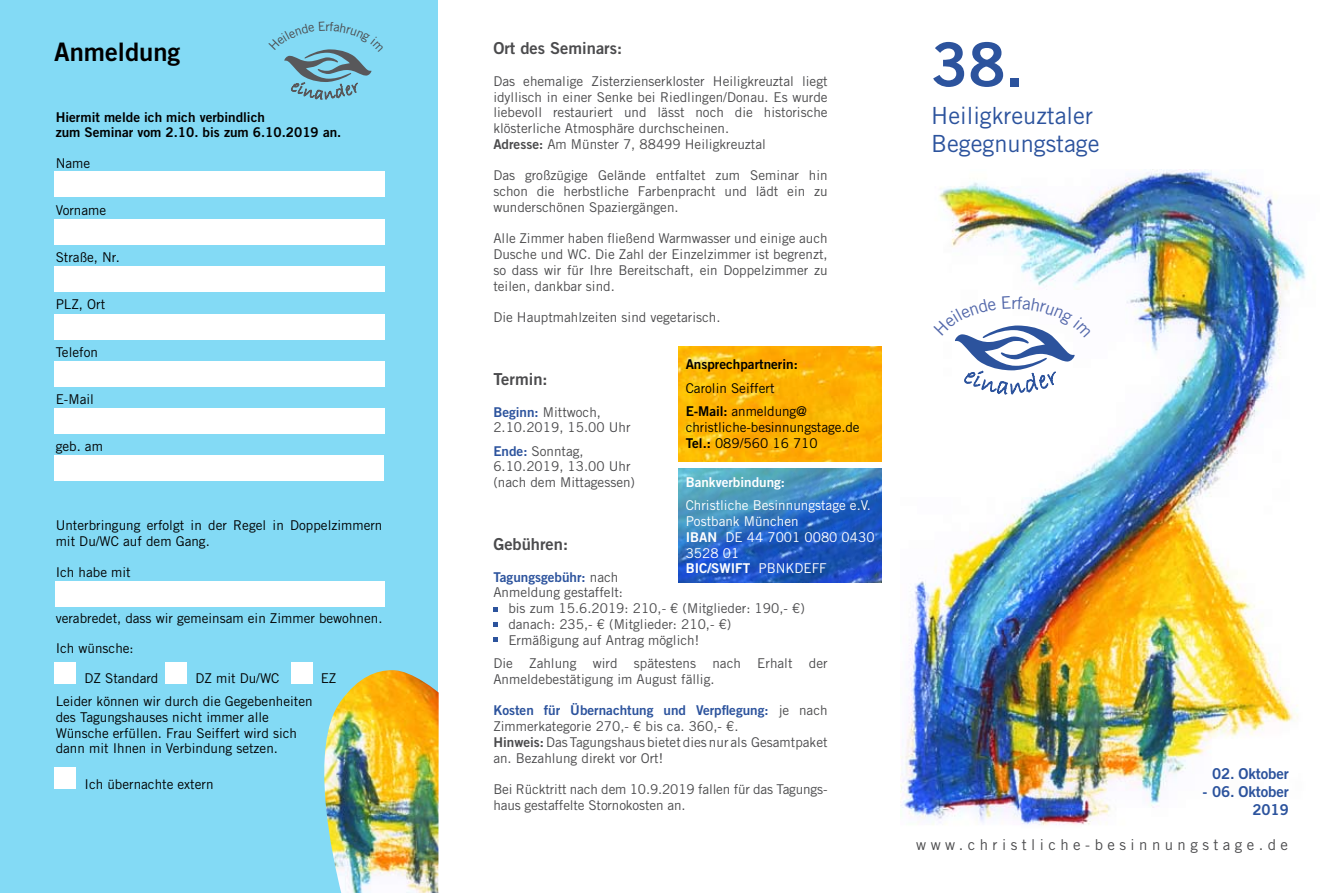
<style>
.page{position:relative;width:1331px;height:893px;background:#fff}
.page>*{position:absolute;margin:0;border:0;box-sizing:border-box;transform-origin:0 0}
.t1{font:60.75px "Trade Gothic LT Std Bd 2";color:#2c539d}
.t2{font:25.5px "Trade Gothic LT Std Bd 2";color:#000}
.t3{font:23.7px/28.3px "Trade Gothic LT Std";color:#2c539d}
.t4{font:17.25px "Trade Gothic LT Std";color:#5368aa}
.t5{font:16.5px "Trade Gothic LT Std Bd 2";color:#4b4b4d}
.t6{font:15px "Trade Gothic LT Std";letter-spacing:.295em;color:#4b4b4d}
.t7{font:15px/18px "Trade Gothic LT Std Bd 2";letter-spacing:-.005em;color:#2c539d;text-align:right}
.t8{font:13.5px/15.8px "Trade Gothic LT Std";color:#4b4b4d}
.t9{font:13.5px/15.8px "Trade Gothic LT Std";color:#000}
.t10{font:13.5px/15px "Trade Gothic LT Std Bd 2";color:#000}
.t11{font:13.5px/15.8px "Trade Gothic LT Std";color:#fff}
.t12{font:13.5px "Trade Gothic LT Std Bd 2";color:#2c539d}
.t13{font:13.5px "Trade Gothic LT Std Bd 2";color:#fff}
.t14{font:12.6px "Trade Gothic LT Std";color:#4b4b4d}
.s1{font-family:"Trade Gothic LT Std Bd 2"}
.s2{font-family:"Trade Gothic LT Std"}
.s3{font-family:"Trade Gothic LT Std Bd 2";color:#2c539d}
.s4{font-family:"Trade Gothic LT Std";color:#4b4b4d}
</style>
<div class="page">
<img style="left:679px;top:468px;width:203px;height:115px">
<div style="left:0;top:0;width:438px;height:893px;background:#83daf5"></div>
<img style="left:324px;top:670px;width:115px;height:223px">
<img style="left:678px;top:347px;width:204px;height:114px">
<img style="left:901px;top:169px;width:405px;height:657px">
<svg style="left:494px;top:608px;width:4px;height:4px"></svg>
<svg style="left:494px;top:637px;width:4px;height:5px"></svg>
<svg style="left:494px;top:622px;width:4px;height:4px"></svg>
<div style="left:54px;top:171px;width:330px;height:26px;background:#fff"></div>
<div style="left:54px;top:408px;width:331px;height:26px;background:#fff"></div>
<div style="left:54px;top:455px;width:330px;height:26px;background:#fff"></div>
<div style="left:54px;top:314px;width:330px;height:25px;background:#fff"></div>
<div style="left:54px;top:361px;width:331px;height:26px;background:#fff"></div>
<div style="left:54px;top:219px;width:330px;height:25px;background:#fff"></div>
<div style="left:54px;top:266px;width:330px;height:26px;background:#fff"></div>
<div style="left:55px;top:581px;width:329px;height:26px;background:#fff"></div>
<div style="left:55px;top:662px;width:21px;height:22px;background:#fff"></div>
<div style="left:55px;top:767px;width:21px;height:22px;background:#fff"></div>
<div style="left:166px;top:662px;width:21px;height:22px;background:#fff"></div>
<div style="left:291px;top:662px;width:22px;height:22px;background:#fff"></div>
<svg style="left:933px;top:296px;width:158px;height:98px"></svg>
<svg style="left:284px;top:49px;width:88px;height:50px"></svg>
<h2 class="t2" style="left:54px;top:36px;width:128px">Anmeldung</h2>
<p class="t14" style="left:325px;top:19px;width:6px">r</p>
<p class="t10" style="left:56px;top:109px;width:287px">Hiermit melde ich mich verbindlich<br>zum Seminar vom 2.10. bis zum 6.10.2019 an.</p>
<p class="t9" style="left:56px;top:155px;width:36px">Name</p>
<p class="t9" style="left:56px;top:202px;width:52px">Vorname</p>
<p class="t9" style="left:56px;top:249px;width:66px">Straße, Nr.</p>
<p class="t9" style="left:56px;top:296px;width:51px">PLZ, Ort</p>
<p class="t9" style="left:56px;top:344px;width:44px">Telefon</p>
<p class="t9" style="left:56px;top:391px;width:40px">E-Mail</p>
<p class="t9" style="left:56px;top:438px;width:49px">geb. am</p>
<p class="t9" style="left:56px;top:517px;width:328px">Unterbringung erfolgt in der Regel in Doppelzimmern mit Du/WC auf dem Gang.</p>
<p class="t9" style="left:56px;top:564px;width:76px">Ich habe mit</p>
<p class="t9" style="left:56px;top:610px;width:328px">verabredet, dass wir gemeinsam ein Zimmer bewohnen.</p>
<p class="t9" style="left:56px;top:640px;width:80px">Ich wünsche:</p>
<p class="t9" style="left:85px;top:670px;width:75px">DZ Standard</p>
<p class="t9" style="left:195px;top:670px;width:85px">DZ mit Du/WC</p>
<p class="t9" style="left:321px;top:670px;width:17px">EZ</p>
<p class="t9" style="left:56px;top:693px;width:258px">Leider können wir durch die Gegebenheiten des Tagungshauses nicht immer alle Wünsche erfüllen. Frau Seiffert wird sich dann mit Ihnen in Verbindung setzen.</p>
<p class="t9" style="left:85px;top:776px;width:130px">Ich übernachte extern</p>
<p class="t5" style="left:493px;top:38px;width:130px">Ort des Seminars:</p>
<p class="t8" style="left:493px;top:73px;width:336px">Das ehemalige Zisterzienserkloster Heiligkreuztal liegt idyllisch in einer Senke bei Riedlingen/Donau. Es wurde liebevoll restauriert und lässt noch die historische klösterliche Atmosphäre durchscheinen.<br><span class="s1">Adresse:</span> Am Münster 7, 88499 Heiligkreuztal</p>
<p class="t8" style="left:493px;top:168px;width:336px;text-align:justify">Das großzügige Gelände entfaltet zum Seminar hin schon die herbstliche Farbenpracht und lädt ein zu wunderschönen Spaziergängen.</p>
<p class="t8" style="left:493px;top:231px;width:336px;text-align:justify">Alle Zimmer haben fließend Warmwasser und einige auch Dusche und WC. Die Zahl der Einzelzimmer ist begrenzt, so dass wir für Ihre Bereitschaft, ein Doppelzimmer zu teilen, dankbar sind.</p>
<p class="t8" style="left:493px;top:309px;width:229px">Die Hauptmahlzeiten sind vegetarisch.</p>
<p class="t10" style="left:686px;top:357px;width:114px">Ansprechpartnerin:</p>
<p class="t9" style="left:686px;top:376px;width:123px;line-height:23.2px">Carolin Seiffert<br><span class="s1">E-Mail:</span> anmeldung@</p>
<p class="t9" style="left:686px;top:419px;width:176px">christliche-besinnungstage.de<br><span class="s1">Tel.:</span> 089/560 16 710</p>
<p class="t13" style="left:686px;top:474px;width:101px">Bankverbindung:</p>
<p class="t11" style="left:686px;top:498px;width:190px">Christliche Besinnungstage e.V.<br>Postbank München<br><span class="s1">IBAN</span> DE 44 7001 0080 0430<br>3528 01</p>
<p class="t13" style="left:686px;top:560px;width:143px">BIC/SWIFT <span class="s2">PBNKDEFF</span></p>
<p class="t5" style="left:493px;top:369px;width:56px">Termin:</p>
<p class="t8" style="left:493px;top:404px;width:139px"><span class="s3">Beginn:</span> Mittwoch,<br>2.10.2019, 15.00 Uhr</p>
<p class="t8" style="left:493px;top:443px;width:143px"><span class="s3">Ende:</span> Sonntag,<br>6.10.2019, 13.00 Uhr (nach dem Mittagessen)</p>
<p class="t5" style="left:493px;top:534px;width:76px">Gebühren:</p>
<p class="t12" style="left:493px;top:568px;width:127px">Tagungsgebühr: <span class="s4">nach</span></p>
<p class="t8" style="left:508px;top:585px;width:298px;text-indent:-15px">Anmeldung gestaffelt:<br>bis zum 15.6.2019: 210,- € (Mitglieder: 190,- €) danach: 235,- € (Mitglieder: 210,- €)<br>Ermäßigung auf Antrag möglich!</p>
<p class="t8" style="left:493px;top:655px;width:336px">Die Zahlung wird spätestens nach Erhalt der<br>Anmeldebestätigung im August fällig.</p>
<p class="t12" style="left:493px;top:702px;width:336px">Kosten für Übernachtung und Verpflegung: <span class="s4">je nach</span></p>
<p class="t8" style="left:493px;top:718px;width:336px">Zimmerkategorie 270,- € bis ca. 360,- €.<br><span class="s1">Hinweis:</span> Das Tagungshaus bietet dies nur als Gesamtpaket an. Bezahlung direkt vor Ort!</p>
<p class="t8" style="left:493px;top:781px;width:336px">Bei Rücktritt nach dem 10.9.2019 fallen für das Tagungs&shy;haus gestaffelte Stornokosten an.</p>
<h1 class="t1" style="left:931px;top:27px;width:94px">38.</h1>
<h3 class="t3" style="left:931px;top:101px;width:170px">Heiligkreuztaler<br>Begegnungstage</h3>
<p class="t4" style="left:1011px;top:292px;width:7px">r</p>
<p class="t7" style="left:1212px;top:764px;width:78px">02. Oktober</p>
<p class="t7" style="left:1202px;top:782px;width:88px">- 06. Oktober<br>2019</p>
<p class="t6" style="left:916px;top:835px;width:373px">www.christliche-besinnungstage.de</p>
</div>
